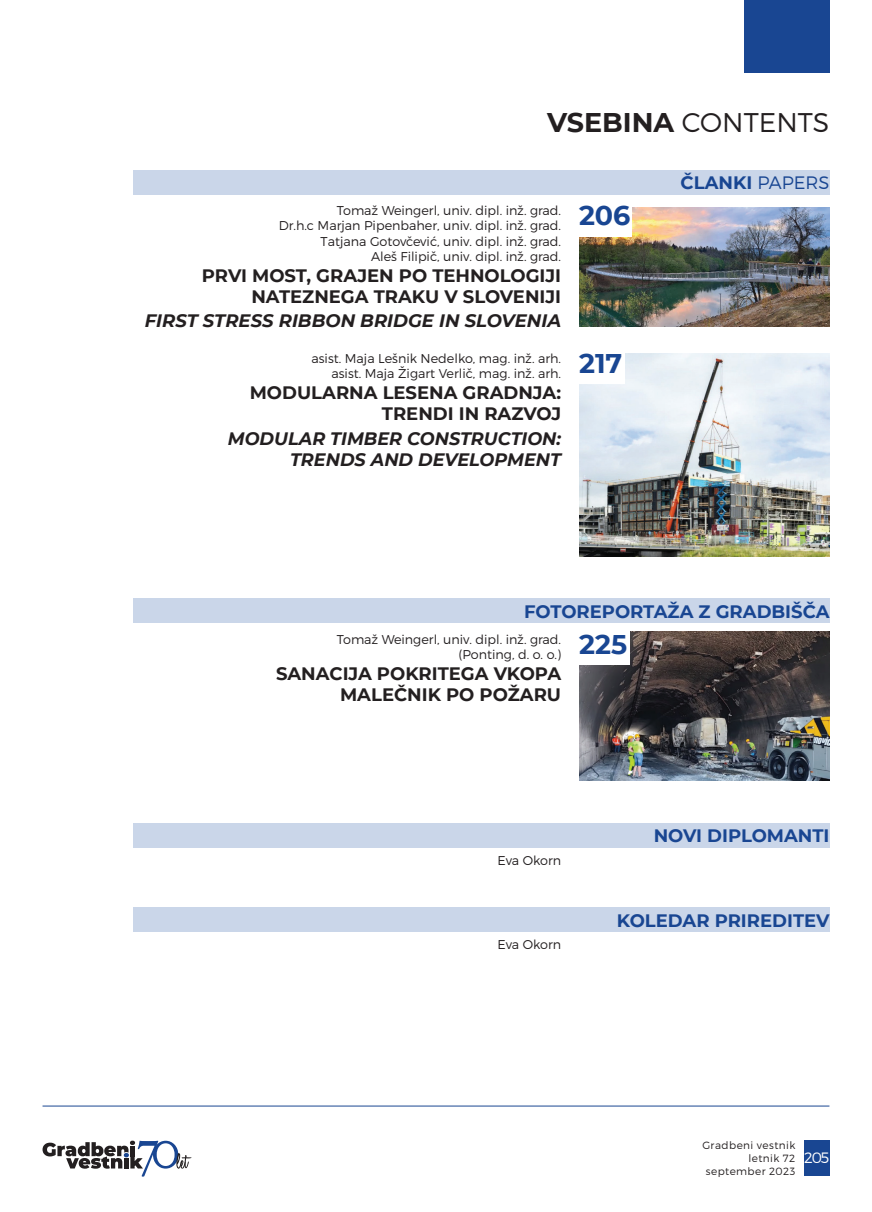
<style>
.page{position:relative;width:872px;height:1212px;background:#fff}
.page>*{position:absolute;margin:0;border:0;box-sizing:border-box;transform-origin:0 0}
.t1{font:300 27px "Montserrat";color:#231f20}
.t2{font:700 27px "Montserrat";color:#194692}
.t3{font:700 18px/21px "Montserrat";color:#231f20;text-align:right}
.t4{font:italic 700 18px/21px "Montserrat";color:#231f20;text-align:right}
.t5{font:700 18px "Montserrat";color:#194692}
.t6{font:300 15px "Montserrat";color:#fff}
.t7{font:300 12.75px/15.3px "Montserrat";color:#231f20;text-align:right}
.t8{font:300 10.5px/12.6px "Montserrat";letter-spacing:.035em;color:#231f20;text-align:right}
.s1{font-weight:700}
.s2{font-weight:300}
</style>
<div class="page">
<div style="left:804px;top:1140px;width:25px;height:36px;background:#194692"></div>
<svg style="left:43px;top:1140px;width:148px;height:36px"></svg>
<img style="left:579px;top:632px;width:250px;height:149px">
<div style="left:744px;top:0;width:85px;height:72px;background:#194692"></div>
<hr style="left:43px;top:1106px;width:786px;height:1px;background:#194692">
<div style="left:133px;top:599px;width:696px;height:24px;background:#cad6e9"></div>
<div style="left:577px;top:632px;width:52px;height:33px;background:#fff"></div>
<div style="left:133px;top:823px;width:696px;height:24px;background:#cad6e9"></div>
<div style="left:133px;top:908px;width:696px;height:24px;background:#cad6e9"></div>
<div style="left:133px;top:170px;width:696px;height:24px;background:#cad6e9"></div>
<img style="left:579px;top:208px;width:250px;height:119px">
<img style="left:579px;top:353px;width:250px;height:203px">
<div style="left:577px;top:203px;width:55px;height:33px;background:#fff"></div>
<div style="left:577px;top:351px;width:48px;height:33px;background:#fff"></div>
<h1 class="t1" style="left:547px;top:106px;width:284px"><span class="s1">VSEBINA</span> CONTENTS</h1>
<p class="t7" style="left:279px;top:203px;width:284px">Tomaž Weingerl, univ. dipl. inž. grad.<br>Dr.h.c Marjan Pipenbaher, univ. dipl. inž. grad.<br>Tatjana Gotovčević, univ. dipl. inž. grad.<br>Aleš Filipič, univ. dipl. inž. grad.</p>
<h2 class="t3" style="left:202px;top:264px;width:361px">PRVI MOST, GRAJEN PO TEHNOLOGIJI<br>NATEZNEGA TRAKU V SLOVENIJI</h2>
<h2 class="t4" style="left:145px;top:309px;width:418px">FIRST STRESS RIBBON BRIDGE IN SLOVENIA</h2>
<p class="t7" style="left:311px;top:350px;width:251px">asist. Maja Lešnik Nedelko, mag. inž. arh. asist. Maja Žigart Verlič, mag. inž. arh.</p>
<h2 class="t3" style="left:250px;top:381px;width:313px">MODULARNA LESENA GRADNJA:<br>TRENDI IN RAZVOJ</h2>
<h2 class="t4" style="left:228px;top:428px;width:335px">MODULAR TIMBER CONSTRUCTION:<br>TRENDS AND DEVELOPMENT</h2>
<h1 class="t2" style="left:579px;top:196px;width:53px">206</h1>
<h1 class="t2" style="left:579px;top:344px;width:45px">217</h1>
<h2 class="t5" style="left:680px;top:170px;width:150px">ČLANKI <span class="s2">PAPERS</span></h2>
<h2 class="t5" style="left:524px;top:599px;width:307px">FOTOREPORTAŽA Z GRADBIŠČA</h2>
<h1 class="t2" style="left:579px;top:625px;width:49px">225</h1>
<p class="t7" style="left:337px;top:631px;width:226px">Tomaž Weingerl, univ. dipl. inž. grad. (Ponting, d. o. o.)</p>
<h2 class="t3" style="left:276px;top:662px;width:286px">SANACIJA POKRITEGA VKOPA<br>MALEČNIK PO POŽARU</h2>
<p class="t7" style="left:497px;top:853px;width:65px">Eva Okorn</p>
<p class="t7" style="left:497px;top:937px;width:65px">Eva Okorn</p>
<h2 class="t5" style="left:653px;top:823px;width:177px">NOVI DIPLOMANTI</h2>
<h2 class="t5" style="left:617px;top:907px;width:214px">KOLEDAR PRIREDITEV</h2>
<p class="t8" style="left:702px;top:1139px;width:94px">Gradbeni vestnik letnik 72 september 2023</p>
<p class="t6" style="left:804px;top:1149px;width:27px">205</p>
</div>
